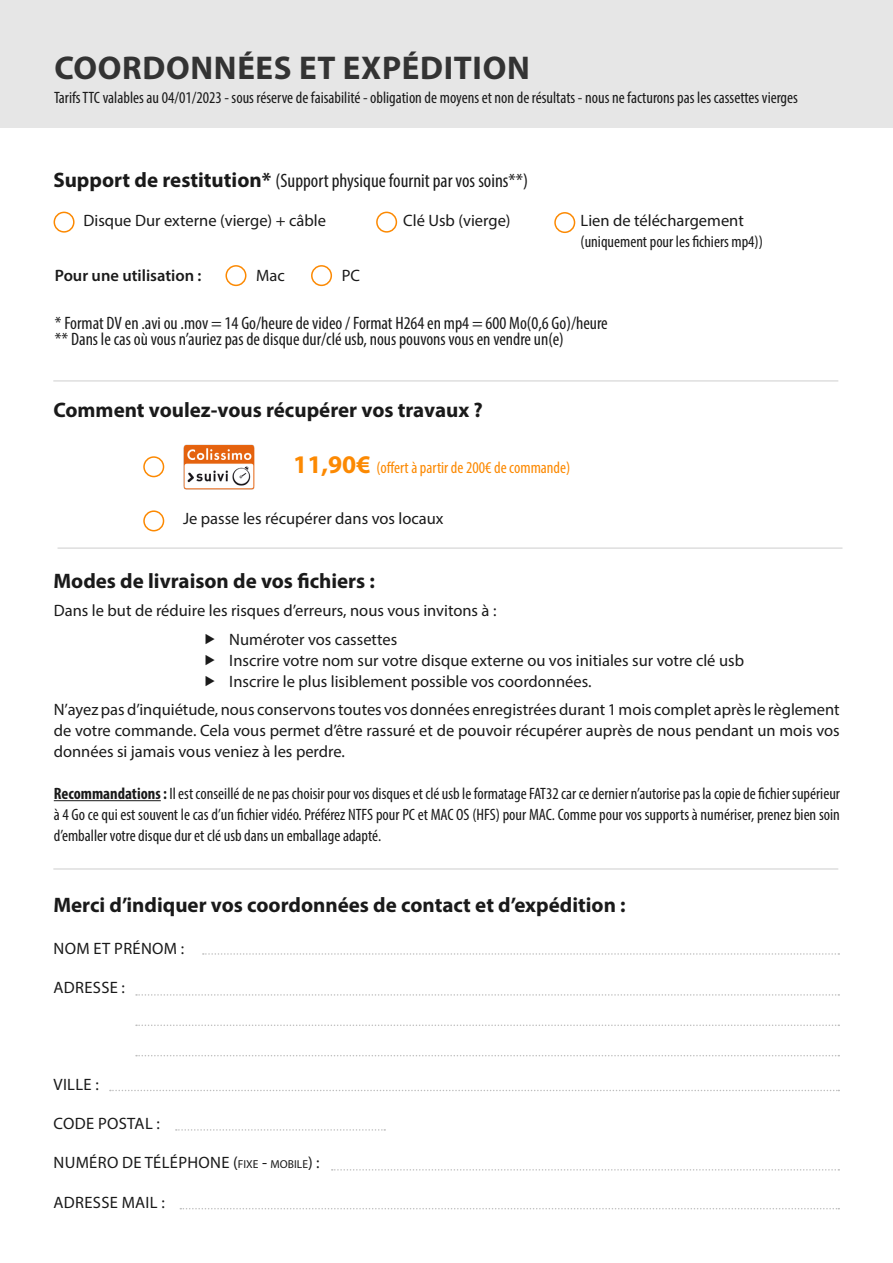
<style>
.page{position:relative;width:893px;height:1263px;background:#fff}
.page>*{position:absolute;margin:0;border:0;box-sizing:border-box;transform-origin:0 0}
.t1{font:700 33px "Myriad Pro";letter-spacing:.02em;color:#333}
.Style_de_paragraphe{font:700 21px "Myriad Pro";color:#1a1a1a}
.Style_de_paragraphe-2{font:condensed 19.5px "Myriad Pro";color:#1a1a1a}
.t2{font:condensed 18px "Myriad Pro";color:#1a1a1a}
.Style_de_paragraphe-3{font:16.5px/21px "Myriad Pro";color:#1a1a1a;text-align:justify}
.Style_de_paragraphe-4{font:condensed 16.5px/21px "Myriad Pro";color:#1a1a1a;text-align:justify}
.Style_de_paragraphe-5{font:16.5px "Myriad Pro";letter-spacing:.02em;color:#1a1a1a}
.t3{font:condensed 16.5px "Myriad Pro";color:#fc8902}
.t4{font:600 16.5px "Myriad Pro";color:#1a1a1a}
.s1{font-weight:700;font-stretch:normal;font-size:21px}
.s2{font-weight:700;font-stretch:normal;font-size:25.5px}
.s3{font-weight:700}
.s4{font-style:inherit}
.s5{font-size:11.55px}
</style>
<div class="page">
<div style="left:0;top:0;width:893px;height:127px;background:#e6e6e6"></div>
<hr style="left:53px;top:380px;width:785px;height:2px;background:#dedede">
<hr style="left:58px;top:547px;width:784px;height:2px;background:#dedede">
<hr style="left:53px;top:868px;width:785px;height:2px;background:#dedede">
<div style="left:143px;top:456px;width:21px;height:21px;border:2px solid #fc8902;border-radius:50%"></div>
<div style="left:143px;top:510px;width:21px;height:21px;border:2px solid #fc8902;border-radius:50%"></div>
<img style="left:183px;top:444px;width:71px;height:46px">
<div style="left:225px;top:265px;width:21px;height:21px;border:2px solid #fc8902;border-radius:50%"></div>
<div style="left:311px;top:265px;width:21px;height:21px;border:2px solid #fc8902;border-radius:50%"></div>
<div style="left:54px;top:212px;width:21px;height:21px;border:2px solid #fc8902;border-radius:50%"></div>
<div style="left:376px;top:212px;width:21px;height:21px;border:2px solid #fc8902;border-radius:50%"></div>
<div style="left:554px;top:212px;width:21px;height:21px;border:2px solid #fc8902;border-radius:50%"></div>
<svg style="left:203px;top:953px;width:636px;height:2px"></svg>
<svg style="left:136px;top:994px;width:703px;height:2px"></svg>
<svg style="left:136px;top:1024px;width:703px;height:2px"></svg>
<svg style="left:136px;top:1055px;width:703px;height:1px"></svg>
<svg style="left:110px;top:1090px;width:729px;height:1px"></svg>
<svg style="left:176px;top:1129px;width:209px;height:2px"></svg>
<svg style="left:332px;top:1169px;width:507px;height:1px"></svg>
<svg style="left:180px;top:1208px;width:659px;height:1px"></svg>
<hr style="left:54px;top:800px;width:107px;height:1px;background:#1a1a1a">
<p class="t1" style="left:54px;top:46px;width:477px">COORDONNÉES ET EXPÉDITION</p>
<p class="Style_de_paragraphe-4" style="left:54px;top:87px;width:745px">Tarifs TTC valables au 04/01/2023 - sous réserve de faisabilité - obligation de moyens et non de résultats - nous ne facturons pas les cassettes vierges</p>
<p class="Style_de_paragraphe-2" style="left:53px;top:169px;width:476px"><span class="s1">Support de restitution*</span> (Support physique fournit par vos soins**)</p>
<p class="Style_de_paragraphe-3" style="left:83px;top:210px;width:244px">Disque Dur externe (vierge) + câble</p>
<p class="t4" style="left:55px;top:265px;width:148px">Pour une utilisation :</p>
<p class="Style_de_paragraphe-3" style="left:256px;top:264px;width:30px">Mac</p>
<p class="Style_de_paragraphe-3" style="left:342px;top:264px;width:20px">PC</p>
<p class="t2" style="left:55px;top:312px;width:554px">* Format DV en .avi ou .mov = 14 Go/heure de video / Format H264 en mp4 = 600 Mo(0,6 Go)/heure</p>
<p class="t2" style="left:55px;top:328px;width:510px">** Dans le cas où vous n’auriez pas de disque dur/clé usb, nous pouvons vous en vendre un(e)</p>
<p class="Style_de_paragraphe-3" style="left:403px;top:210px;width:109px">Clé Usb (vierge)</p>
<p class="Style_de_paragraphe-3" style="left:580px;top:210px;width:165px">Lien de téléchargement</p>
<p class="Style_de_paragraphe-4" style="left:580px;top:231px;width:184px">(uniquement pour les fichiers mp4))</p>
<p class="Style_de_paragraphe" style="left:53px;top:396px;width:431px">Comment voulez-vous récupérer vos travaux ?</p>
<p class="t3" style="left:293px;top:457px;width:279px"><span class="s2">11,90€</span> (offert à partir de 200€ de commande)</p>
<p class="Style_de_paragraphe-3" style="left:183px;top:508px;width:262px">Je passe les récupérer dans vos locaux</p>
<p class="Style_de_paragraphe" style="left:53px;top:567px;width:323px">Modes de livraison de vos fichiers :</p>
<p class="Style_de_paragraphe-3" style="left:54px;top:600px;width:444px">Dans le but de réduire les risques d’erreurs, nous vous invitons à :</p>
<p class="Style_de_paragraphe-3" style="left:229px;top:628px;width:169px">Numéroter vos cassettes</p>
<p class="Style_de_paragraphe-3" style="left:229px;top:649px;width:516px">Inscrire votre nom sur votre disque externe ou vos initiales sur votre clé usb</p>
<p class="Style_de_paragraphe-3" style="left:229px;top:670px;width:364px">Inscrire le plus lisiblement possible vos coordonnées.</p>
<p class="Style_de_paragraphe-3" style="left:54px;top:699px;width:787px">N’ayez pas d’inquiétude, nous conservons toutes vos données enregistrées durant 1 mois complet après le règlement de votre commande. Cela vous permet d’être rassuré et de pouvoir récupérer auprès de nous pendant un mois vos données si jamais vous veniez à les perdre.</p>
<p class="Style_de_paragraphe-4" style="left:54px;top:783px;width:788px"><span class="s3">Recommandations :</span> Il est conseillé de ne pas choisir pour vos disques et clé usb le formatage FAT32 car ce dernier n’autorise pas la copie de fichier supérieur à 4 Go ce qui est souvent le cas d’un fichier vidéo. Préférez NTFS pour PC et MAC OS (HFS) pour MAC. Comme pour vos supports à numériser, prenez bien soin d’emballer votre disque dur et clé usb dans un emballage adapté.</p>
<p class="Style_de_paragraphe" style="left:53px;top:891px;width:574px">Merci d’indiquer vos coordonnées de contact et d’expédition :</p>
<p class="Style_de_paragraphe-5" style="left:54px;top:938px;width:132px">NOM ET PRÉNOM :</p>
<p class="Style_de_paragraphe-5" style="left:54px;top:977px;width:73px">ADRESSE :</p>
<p class="Style_de_paragraphe-3" style="left:54px;top:1074px;width:47px">VILLE :</p>
<p class="Style_de_paragraphe-5" style="left:54px;top:1114px;width:108px">CODE POSTAL :</p>
<p class="Style_de_paragraphe-5" style="left:54px;top:1153px;width:268px">NUMÉRO DE TÉLÉPHONE <span class="s4">(</span><span class="s5">FIXE</span> <span class="s4">-</span> <span class="s5">MOBILE</span><span class="s4">) :</span></p>
<p class="Style_de_paragraphe-5" style="left:54px;top:1192px;width:113px">ADRESSE MAIL :</p>
</div>
